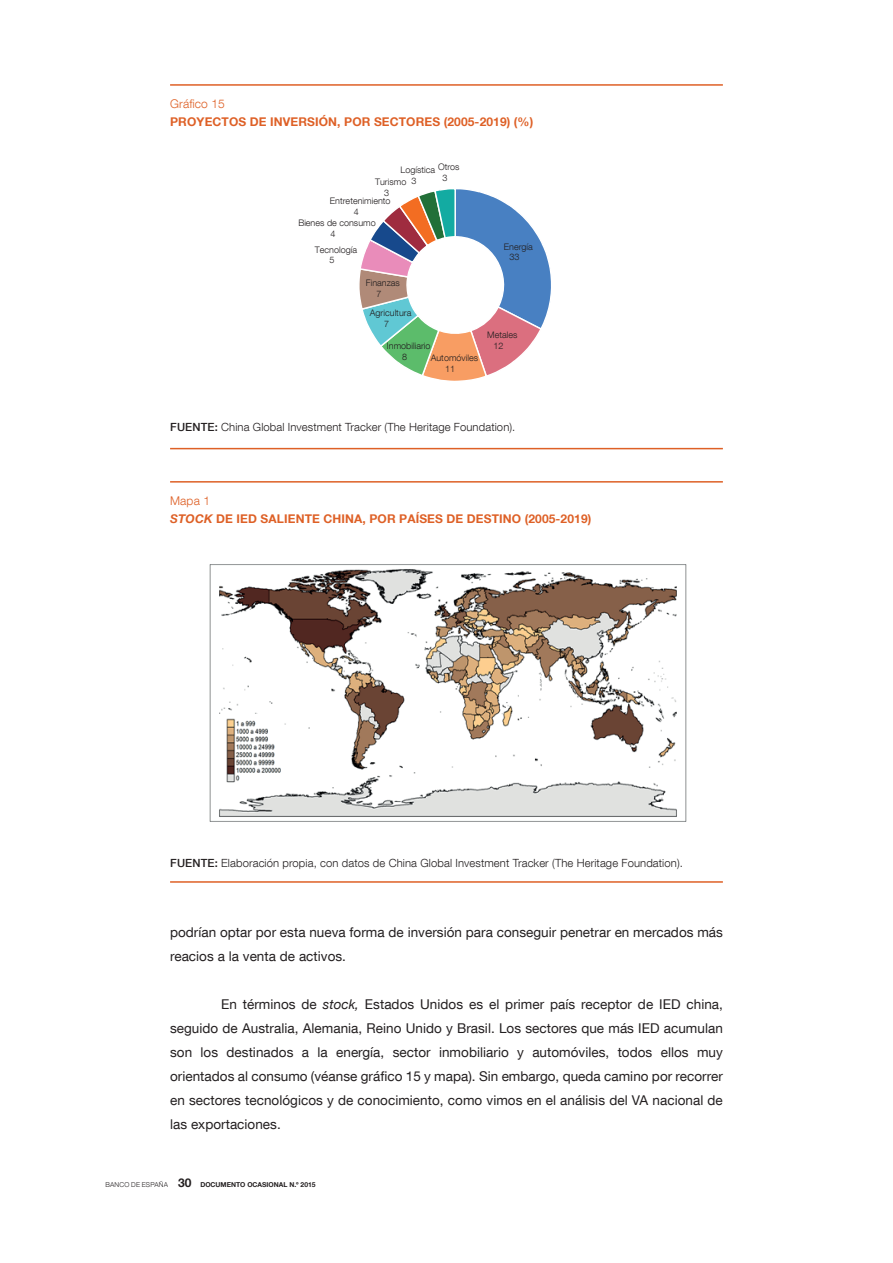
<style>
.page{position:relative;width:893px;height:1263px;background:#fff}
.page>*{position:absolute;margin:0;border:0;box-sizing:border-box;transform-origin:0 0}
.t1{font:13.5px/24px "Bd E Neue Helvetica";letter-spacing:.005em;color:#231f20}
.t2{font:700 12px "Bd E Neue Helvetica";letter-spacing:.01em;color:#de6026}
.t3{font:300 12px "Bd E Neue Helvetica";letter-spacing:.01em;color:#de6026}
.t4{font:300 11.25px "Bd E Neue Helvetica";letter-spacing:.01em;color:#231f20}
.t5{font:300 9px/10.8px "Bd E Neue Helvetica";letter-spacing:.005em;color:#231f20}
.t6{font:300 6.75px "Bd E Neue Helvetica";color:#231f20}
.s1{font-weight:500}
.s2{font-style:italic}
.s3{font-style:inherit}
.s4{font-size:12px}
</style>
<div class="page">
<hr style="left:170px;top:84px;width:553px;height:2px;background:#de6026">
<hr style="left:170px;top:448px;width:553px;height:1px;background:#de6026">
<svg style="left:359px;top:189px;width:192px;height:192px"></svg>
<hr style="left:170px;top:481px;width:553px;height:2px;background:#de6026">
<hr style="left:170px;top:881px;width:553px;height:2px;background:#de6026">
<img style="left:209px;top:564px;width:478px;height:258px">
<p class="t3" style="left:170px;top:97px;width:56px">Gráfico 15</p>
<p class="t2" style="left:170px;top:114px;width:365px">PROYECTOS DE INVERSIÓN, POR SECTORES (2005-2019) (%)</p>
<p class="t5" style="left:411px;top:165px;width:25px;text-indent:-11px">Logística<br>3</p>
<p class="t5" style="left:442px;top:162px;width:19px;text-indent:-4px">Otros<br>3</p>
<p class="t5" style="left:384px;top:176px;width:24px;text-indent:-9px">Turismo<br>3</p>
<p class="t5" style="left:354px;top:196px;width:38px;text-indent:-24px">Entretenimiento<br>4</p>
<p class="t5" style="left:331px;top:217px;width:47px;text-indent:-32px">Bienes de consumo<br>4</p>
<p class="t5" style="left:329px;top:244px;width:29px;text-indent:-15px">Tecnología<br>5</p>
<p class="t5" style="left:376px;top:277px;width:25px;text-indent:-10px">Finanzas<br>7</p>
<p class="t5" style="left:384px;top:307px;width:29px;text-indent:-14px">Agricultura<br>7</p>
<p class="t5" style="left:402px;top:340px;width:30px;text-indent:-15px">Inmobiliario<br>8</p>
<p class="t5" style="left:445px;top:352px;width:34px;text-indent:-15px">Automóviles<br>11</p>
<p class="t5" style="left:509px;top:241px;width:25px;text-indent:-6px">Energía<br>33</p>
<p class="t5" style="left:493px;top:329px;width:26px;text-indent:-6px">Metales<br>12</p>
<p class="t4" style="left:170px;top:420px;width:347px"><span class="s1">FUENTE:</span> China Global Investment Tracker (The Heritage Foundation).</p>
<p class="t3" style="left:170px;top:493px;width:41px">Mapa 1</p>
<p class="t2" style="left:170px;top:511px;width:423px"><span class="s2">STOCK</span> DE IED SALIENTE CHINA, POR PAÍSES DE DESTINO (2005-2019)</p>
<p class="t4" style="left:170px;top:856px;width:514px"><span class="s1">FUENTE:</span> Elaboración propia, con datos de China Global Investment Tracker (The Heritage Foundation).</p>
<p class="t1" style="left:170px;top:920px;width:554px">podrían optar por esta nueva forma de inversión para conseguir penetrar en mercados más reacios a la venta de activos.</p>
<p class="t1" style="left:170px;top:992px;width:554px;text-align:justify;text-indent:51px">En términos de <span class="s2">stock,</span> Estados Unidos es el primer país receptor de IED china, seguido de Australia, Alemania, Reino Unido y Brasil. Los sectores que más IED acumulan son los destinados a la energía, sector inmobiliario y automóviles, todos ellos muy orientados al consumo (véanse gráfico 15 y mapa). Sin embargo, queda camino por recorrer en sectores tecnológicos y de conocimiento, como vimos en el análisis del VA nacional de las exportaciones.</p>
<p class="t6" style="left:105px;top:1181px;width:212px"><span class="s3">BANCO DE ESPAÑA</span> <span class="s4">30</span> DOCUMENTO OCASIONAL N.º 2015</p>
</div>
